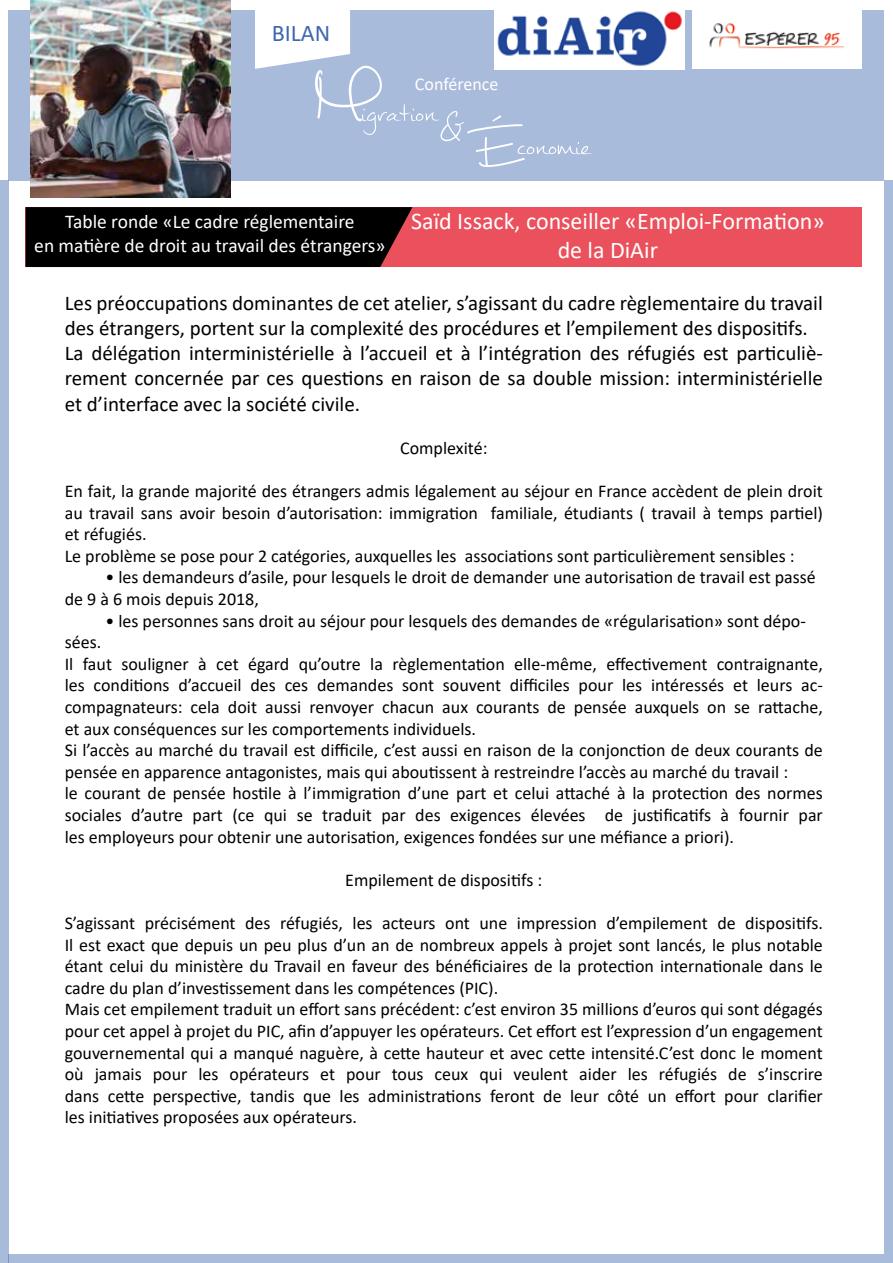
<style>
.page{position:relative;width:893px;height:1263px;background:#fff}
.page>*{position:absolute;margin:0;border:0;box-sizing:border-box;transform-origin:0 0}
.t1{font:52.5px "Mathilde";color:#fff}
.t2{font:24px/28.8px "Calibri";color:#fff}
.t3{font:24px "Calibri";color:#3f67af}
.t4{font:21px/25.2px "Calibri";color:#000}
.t5{font:19.5px/23.4px "Calibri";color:#fff;text-align:center}
.t6{font:18px/21.6px "Calibri";color:#000}
.t7{font:18px "Calibri";color:#fff}
.s1{font-size:112.5px}
.s2{font-size:67.5px}
.s3{font-size:90px}
</style>
<div class="page">
<div style="left:9px;top:10px;width:875px;height:170px;background:#a9bbdb"></div>
<img style="left:30px;top:0;width:200px;height:198px">
<img style="left:692px;top:10px;width:169px;height:59px">
<img style="left:494px;top:10px;width:191px;height:59px">
<div style="left:0;top:181px;width:9px;height:1082px;background:#a9bbdb"></div>
<div style="left:884px;top:181px;width:9px;height:1082px;background:#a9bbdb"></div>
<div style="left:9px;top:1254px;width:875px;height:9px;background:#a9bbdb"></div>
<svg style="left:255px;top:10px;width:95px;height:59px;background:#f3f6fa"></svg>
<div style="left:26px;top:207px;width:836px;height:60px;background:#ea515d"></div>
<div style="left:26px;top:207px;width:386px;height:60px;background:#000"></div>
<h2 class="t3" style="left:272px;top:16px;width:60px">BILAN</h2>
<h1 class="t1" style="left:312px;top:72px;width:280px"><span class="s1">M</span>igration<span class="s2">&amp;</span><span class="s3">É</span>conomie</h1>
<p class="t7" style="left:415px;top:71px;width:85px">Conférence</p>
<p class="t5" style="left:34px;top:210px;width:353px">Table ronde «Le cadre réglementaire<br>en matière de droit au travail des étrangers»</p>
<h2 class="t2" style="left:558px;top:206px;width:269px;text-indent:-146px">Saïd Issack, conseiller «Emploi-Formation» de la DiAir</h2>
<p class="t4" style="left:65px;top:290px;width:760px">Les préoccupations dominantes de cet atelier, s’agissant du cadre règlementaire du travail des étrangers, portent sur la complexité des procédures et l’empilement des dispositifs.<br>La délégation interministérielle à l’accueil et à l’intégration des réfugiés est particuliè&shy;rement concernée par ces questions en raison de sa double mission: interministérielle et d’interface avec la société civile.</p>
<p class="t6" style="left:400px;top:436px;width:89px">Complexité:</p>
<p class="t6" style="left:65px;top:480px;width:760px">En fait, la grande majorité des étrangers admis légalement au séjour en France accèdent de plein droit au travail sans avoir besoin d’autorisation: immigration familiale, étudiants ( travail à temps partiel) et réfugiés.<br>Le problème se pose pour 2 catégories, auxquelles les associations sont particulièrement sensibles :</p>
<p class="t6" style="left:65px;top:566px;width:753px;text-indent:41px">• les demandeurs d’asile, pour lesquels le droit de demander une autorisation de travail est passé de 9 à 6 mois depuis 2018,</p>
<p class="t6" style="left:105px;top:609px;width:702px">• les personnes sans droit au séjour pour lesquels des demandes de «régularisation» sont dépo-</p>
<p class="t6" style="left:65px;top:631px;width:760px">sées.<br>Il faut souligner à cet égard qu’outre la règlementation elle-même, effectivement contraignante, les conditions d’accueil des ces demandes sont souvent difficiles pour les intéressés et leurs ac&shy;compagnateurs: cela doit aussi renvoyer chacun aux courants de pensée auxquels on se rattache, et aux conséquences sur les comportements individuels.<br>Si l’accès au marché du travail est difficile, c’est aussi en raison de la conjonction de deux courants de pensée en apparence antagonistes, mais qui aboutissent à restreindre l’accès au marché du travail :<br>le courant de pensée hostile à l’immigration d’une part et celui attaché à la protection des normes sociales d’autre part (ce qui se traduit par des exigences élevées de justificatifs à fournir par les employeurs pour obtenir une autorisation, exigences fondées sur une méfiance a priori).</p>
<p class="t6" style="left:345px;top:868px;width:199px">Empilement de dispositifs :</p>
<p class="t6" style="left:65px;top:912px;width:760px">S’agissant précisément des réfugiés, les acteurs ont une impression d’empilement de dispositifs.<br>Il est exact que depuis un peu plus d’un an de nombreux appels à projet sont lancés, le plus notable étant celui du ministère du Travail en faveur des bénéficiaires de la protection internationale dans le cadre du plan d’investissement dans les compétences (PIC).<br>Mais cet empilement traduit un effort sans précédent: c’est environ 35 millions d’euros qui sont dégagés pour cet appel à projet du PIC, afin d’appuyer les opérateurs. Cet effort est l’expression d’un engagement gouvernemental qui a manqué naguère, à cette hauteur et avec cette intensité.C’est donc le moment où jamais pour les opérateurs et pour tous ceux qui veulent aider les réfugiés de s’inscrire dans cette perspective, tandis que les administrations feront de leur côté un effort pour clarifier les initiatives proposées aux opérateurs.</p>
</div>
